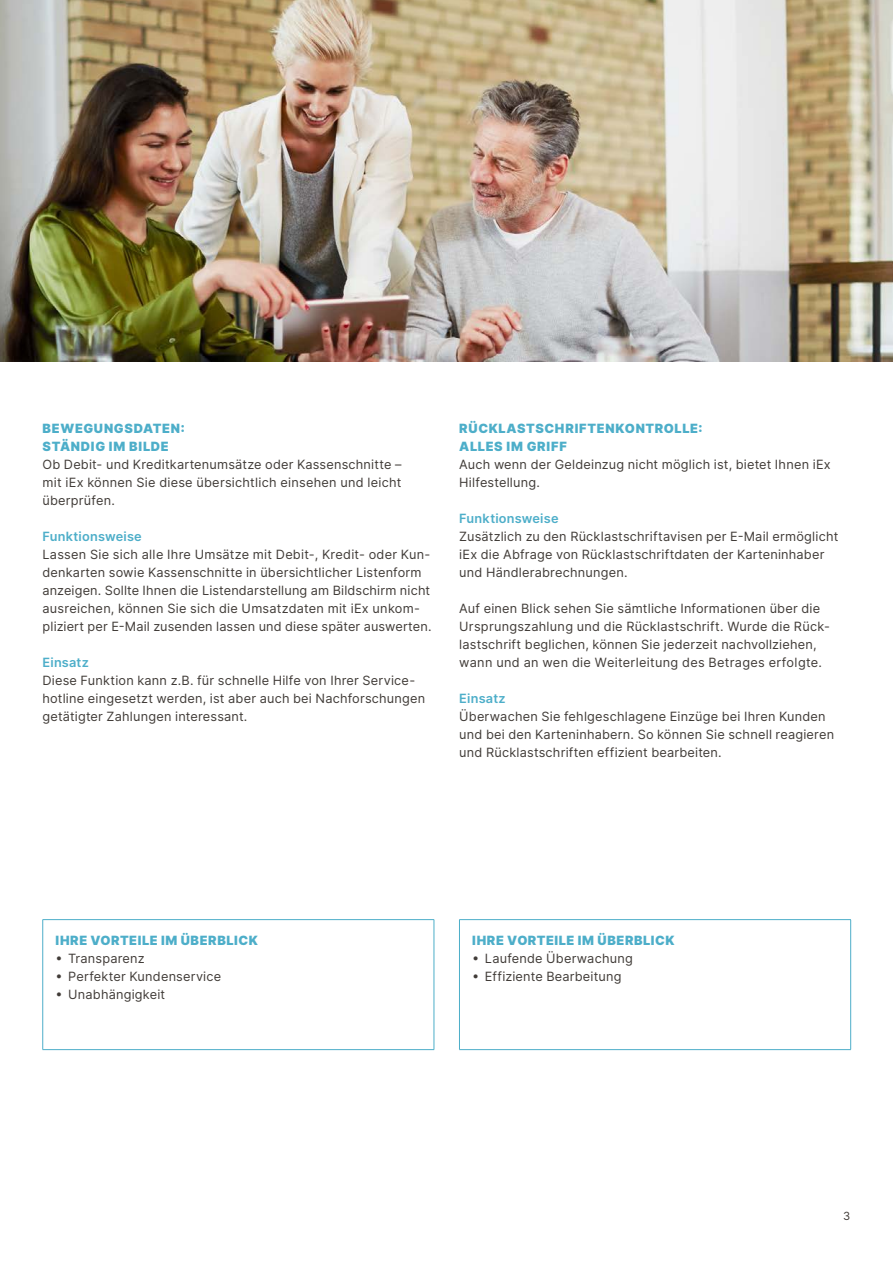
<style>
.page{position:relative;width:893px;height:1263px;background:#fff}
.page>*{position:absolute;margin:0;border:0;box-sizing:border-box;transform-origin:0 0}
.t1{font:12.75px/18px "Inter";letter-spacing:.015em;color:#413c38}
.t2{font:900 12.75px/18px "Inter";letter-spacing:.05em;color:#4daec9}
.t3{font:600 12.75px "Inter";letter-spacing:.015em;color:#4daec9}
.t4{font:11.25px "Inter";color:#413c38}
</style>
<div class="page">
<img style="left:0;top:0;width:893px;height:361px">
<hr style="left:43px;top:919px;width:391px;height:1px;background:#4daec9">
<hr style="left:42px;top:920px;width:1px;height:129px;background:#4daec9">
<hr style="left:434px;top:920px;width:1px;height:129px;background:#4daec9">
<hr style="left:459px;top:919px;width:392px;height:1px;background:#4daec9">
<hr style="left:459px;top:920px;width:1px;height:129px;background:#4daec9">
<hr style="left:850px;top:920px;width:1px;height:129px;background:#4daec9">
<hr style="left:43px;top:1049px;width:391px;height:1px;background:#4daec9">
<hr style="left:459px;top:1049px;width:392px;height:1px;background:#4daec9">
<p class="t2" style="left:43px;top:419px;width:144px">BEWEGUNGSDATEN:<br>STÄNDIG IM BILDE</p>
<p class="t1" style="left:43px;top:455px;width:361px;text-align:justify">Ob Debit- und Kreditkartenumsätze oder Kassenschnitte – mit iEx können Sie diese übersichtlich einsehen und leicht überprüfen.</p>
<p class="t3" style="left:43px;top:527px;width:101px">Funktionsweise</p>
<p class="t1" style="left:43px;top:545px;width:390px">Lassen Sie sich alle Ihre Umsätze mit Debit-, Kredit- oder Kun&shy;denkarten sowie Kassenschnitte in übersichtlicher Listenform anzeigen. Sollte Ihnen die Listendarstellung am Bildschirm nicht ausreichen, können Sie sich die Umsatzdaten mit iEx unkom&shy;pliziert per E-Mail zusenden lassen und diese später auswerten.</p>
<p class="t3" style="left:43px;top:653px;width:48px">Einsatz</p>
<p class="t1" style="left:43px;top:671px;width:384px">Diese Funktion kann z.B. für schnelle Hilfe von Ihrer Service&shy;hotline eingesetzt werden, ist aber auch bei Nachforschungen getätigter Zahlungen interessant.</p>
<p class="t2" style="left:459px;top:419px;width:245px">RÜCKLASTSCHRIFTENKONTROLLE:<br>ALLES IM GRIFF</p>
<p class="t1" style="left:459px;top:455px;width:373px">Auch wenn der Geldeinzug nicht möglich ist, bietet Ihnen iEx<br>Hilfestellung.</p>
<p class="t3" style="left:459px;top:509px;width:101px">Funktionsweise</p>
<p class="t1" style="left:459px;top:527px;width:381px">Zusätzlich zu den Rücklastschriftavisen per E-Mail ermöglicht iEx die Abfrage von Rücklastschriftdaten der Karteninhaber und Händlerabrechnungen.</p>
<p class="t1" style="left:459px;top:599px;width:372px">Auf einen Blick sehen Sie sämtliche Informationen über die Ursprungszahlung und die Rücklastschrift. Wurde die Rück&shy;lastschrift beglichen, können Sie jederzeit nachvollziehen, wann und an wen die Weiterleitung des Betrages erfolgte.</p>
<p class="t3" style="left:459px;top:689px;width:48px">Einsatz</p>
<p class="t1" style="left:459px;top:707px;width:376px">Überwachen Sie fehlgeschlagene Einzüge bei Ihren Kunden und bei den Karteninhabern. So können Sie schnell reagieren und Rücklastschriften effizient bearbeiten.</p>
<p class="t2" style="left:56px;top:931px;width:204px">IHRE VORTEILE IM ÜBERBLICK</p>
<p class="t1" style="left:55px;top:949px;width:91px">• Transparenz</p>
<p class="t1" style="left:55px;top:967px;width:167px">• Perfekter Kundenservice</p>
<p class="t1" style="left:55px;top:985px;width:111px">• Unabhängigkeit</p>
<p class="t2" style="left:472px;top:931px;width:204px">IHRE VORTEILE IM ÜBERBLICK</p>
<p class="t1" style="left:472px;top:949px;width:162px">• Laufende Überwachung</p>
<p class="t1" style="left:472px;top:967px;width:151px">• Effiziente Bearbeitung</p>
<p class="t4" style="left:843px;top:1208px;width:9px">3</p>
</div>
